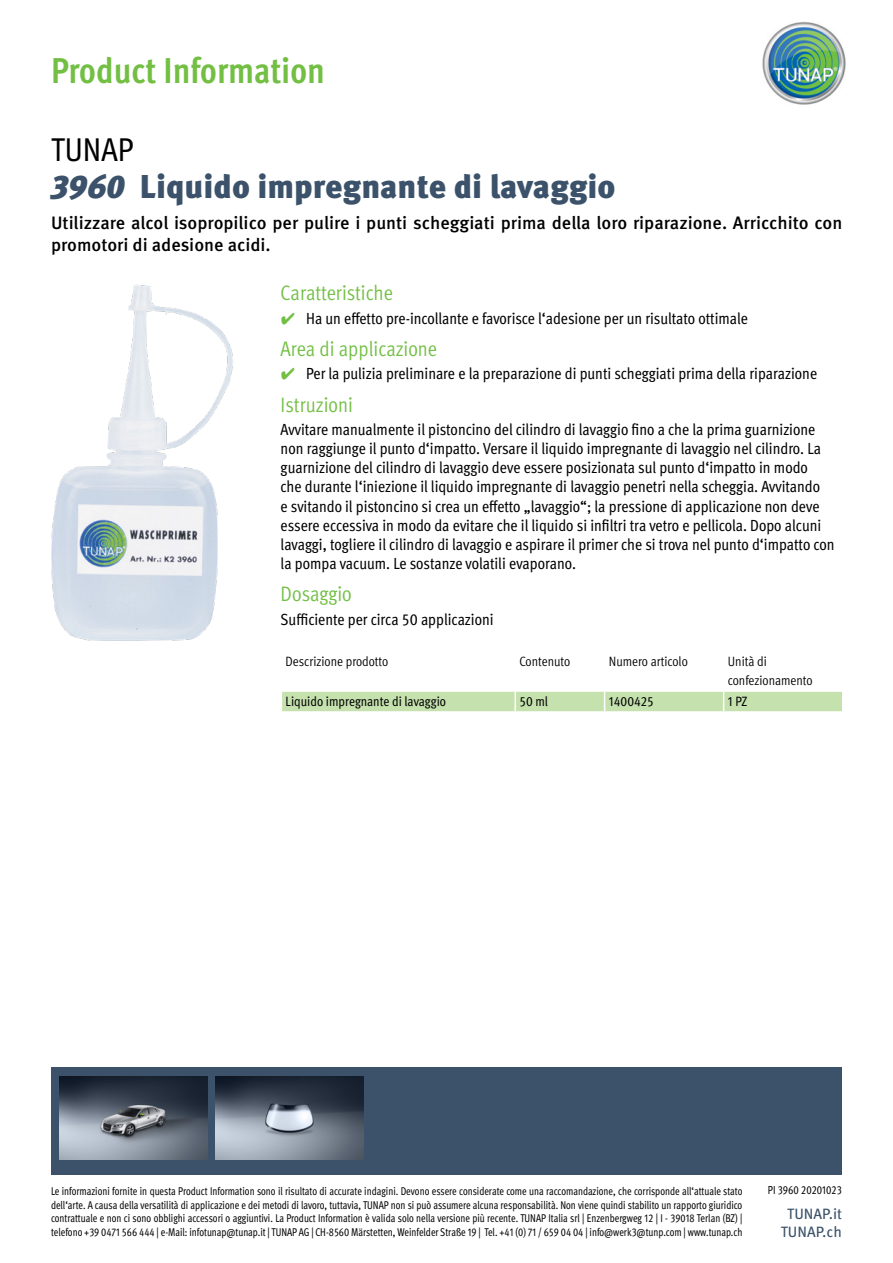
<style>
.page{position:relative;width:893px;height:1263px;background:#fff}
.page>*{position:absolute;margin:0;border:0;box-sizing:border-box;transform-origin:0 0}
.t1{font:700 condensed 36px "Meta Pro";color:#72bf44}
.t2{font:900 33px "Meta Pro";color:#3b526a}
.t3{font:condensed 33px "Meta Pro";color:#000}
.t4{font:condensed 21px "Meta Pro";color:#72bf44}
.t5{font:500 18px/21.6px "Meta Pro";color:#000}
.t6{font:condensed 16.2px/19px "Meta Pro";color:#000}
.t7{font:15px/18px "Meta Pro";color:#3b526a;text-align:center}
.t8{font:condensed 13.5px/19.2px "Meta Pro";color:#000}
.t9{font:condensed 13.5px "Meta Pro";color:#000}
.t10{font:condensed 11.7px "Meta Pro";color:#000;scale:.92 1}
.t11{font:condensed 11.25px/13.5px "Meta Pro";color:#000;text-align:justify;scale:.92 1}
.s1{font-style:italic}
.s2{font-family:"Wuerth Global";font-stretch:normal;color:#72bf44}
</style>
<div class="page">
<img style="left:762px;top:21px;width:84px;height:84px">
<div style="left:51px;top:1068px;width:790px;height:107px;background:#3b526a"></div>
<img style="left:59px;top:1076px;width:148px;height:83px">
<img style="left:216px;top:1076px;width:148px;height:83px">
<img style="left:51px;top:284px;width:182px;height:357px">
<svg style="left:282px;top:691px;width:560px;height:21px;background:#c9e3b4"></svg>
<hr style="left:724px;top:711px;width:119px;height:2px;background:#fff">
<h1 class="t1" style="left:51px;top:43px;width:275px">Product Information</h1>
<h2 class="t3" style="left:51px;top:125px;width:84px">TUNAP</h2>
<h2 class="t2" style="left:51px;top:161px;width:566px"><span class="s1">3960</span> Liquido impregnante di lavaggio</h2>
<p class="t5" style="left:51px;top:211px;width:793px">Utilizzare alcol isopropilico per pulire i punti scheggiati prima della loro riparazione. Arricchito con promotori di adesione acidi.</p>
<p class="t4" style="left:281px;top:278px;width:114px">Caratteristiche</p>
<p class="t6" style="left:281px;top:307px;width:469px"><span class="s2">✔</span> Ha un effetto pre-incollante e favorisce l‘adesione per un risultato ottimale</p>
<p class="t4" style="left:281px;top:333px;width:158px">Area di applicazione</p>
<p class="t6" style="left:281px;top:363px;width:538px"><span class="s2">✔</span> Per la pulizia preliminare e la preparazione di punti scheggiati prima della riparazione</p>
<p class="t4" style="left:281px;top:389px;width:74px">Istruzioni</p>
<p class="t6" style="left:281px;top:419px;width:555px">Avvitare manualmente il pistoncino del cilindro di lavaggio fino a che la prima guarnizione non raggiunge il punto d‘impatto. Versare il liquido impregnante di lavaggio nel cilindro. La guarnizione del cilindro di lavaggio deve essere posizionata sul punto d‘impatto in modo<br>che durante l‘iniezione il liquido impregnante di lavaggio penetri nella scheggia. Avvitando<br>e svitando il pistoncino si crea un effetto „lavaggio“; la pressione di applicazione non deve essere eccessiva in modo da evitare che il liquido si infiltri tra vetro e pellicola. Dopo alcuni lavaggi, togliere il cilindro di lavaggio e aspirare il primer che si trova nel punto d‘impatto con la pompa vacuum. Le sostanze volatili evaporano.</p>
<p class="t4" style="left:281px;top:579px;width:73px">Dosaggio</p>
<p class="t6" style="left:281px;top:608px;width:215px">Sufficiente per circa 50 applicazioni</p>
<p class="t8" style="left:286px;top:650px;width:104px">Descrizione prodotto</p>
<p class="t8" style="left:519px;top:650px;width:52px">Contenuto</p>
<p class="t8" style="left:609px;top:650px;width:80px">Numero articolo</p>
<p class="t8" style="left:728px;top:650px;width:86px">Unità di confezionamento</p>
<p class="t9" style="left:286px;top:691px;width:162px">Liquido impregnante di lavaggio</p>
<p class="t9" style="left:519px;top:691px;width:30px">50 ml</p>
<p class="t9" style="left:609px;top:691px;width:46px">1400425</p>
<p class="t9" style="left:728px;top:691px;width:21px">1 PZ</p>
<p class="t11" style="left:51px;top:1183px;width:753px">Le informazioni fornite in questa Product Information sono il risultato di accurate indagini. Devono essere considerate come una raccomandazione, che corrisponde all‘attuale stato dell‘arte. A causa della versatilità di applicazione e dei metodi di lavoro, tuttavia, TUNAP non si può assumere alcuna responsabilità. Non viene quindi stabilito un rapporto giuridico contrattuale e non ci sono obblighi accessori o aggiuntivi. La Product Information è valida solo nella versione più recente. TUNAP Italia srl | Enzenbergweg 12 | I - 39018 Terlan (BZ) | telefono +39 0471 566 444 | e-Mail: infotunap@tunap.it | TUNAP AG | CH-8560 Märstetten, Weinfelder Straße 19 | Tel. +41 (0) 71 / 659 04 04 | info@werk3@tunp.com | www.tunap.ch</p>
<p class="t10" style="left:768px;top:1181px;width:82px">PI 3960 20201023</p>
<p class="t7" style="left:781px;top:1203px;width:63px">TUNAP.it<br>TUNAP.ch</p>
</div>
